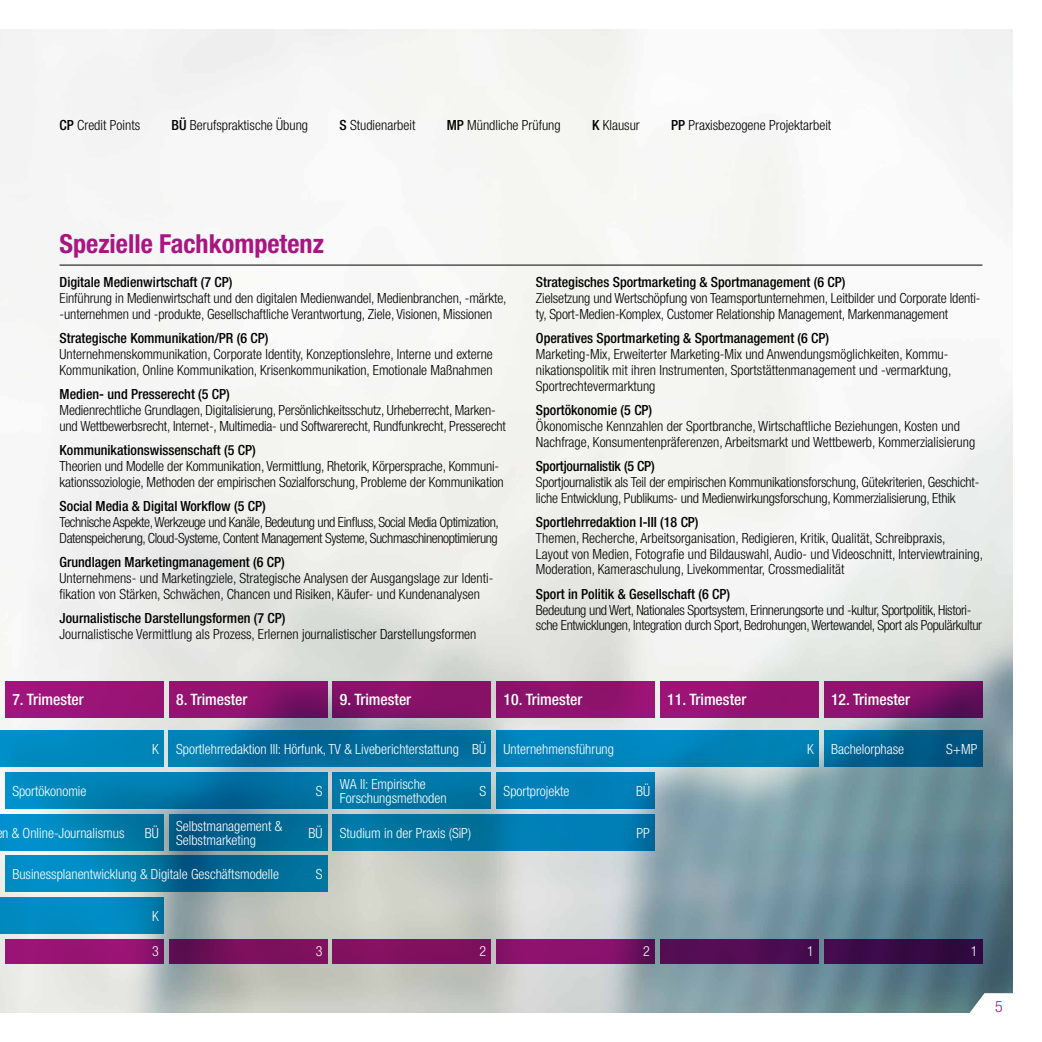
<style>
.page{position:relative;width:1042px;height:1042px;background:#fff}
.page>*{position:absolute;margin:0;border:0;box-sizing:border-box;transform-origin:0 0}
.t1{font:700 condensed 26.25px "Helvetica Neue LT Std";color:#a71681}
.t2{font:500 condensed 15.75px "Helvetica Neue LT Std";color:#fff}
.t3{font:300 condensed 15.75px "Helvetica Neue LT Std";color:#a71681}
.t4{font:300 condensed 14px/15.8px "Helvetica Neue LT Std";letter-spacing:-.005em;color:#000}
.t5{font:500 condensed 14px "Helvetica Neue LT Std";color:#000}
.t6{font:300 condensed 14px/14px "Helvetica Neue LT Std";color:#fff}
.t7{font:300 condensed 14px/15.8px "Helvetica Neue LT Std";letter-spacing:-.025em;color:#000}
.t8{font:300 condensed 14px/15.8px "Helvetica Neue LT Std";letter-spacing:-.03em;color:#000}
.s1{font-weight:500}
</style>
<div class="page">
<img style="left:0;top:30px;width:1012px;height:982px">
<svg style="left:967px;top:993px;width:46px;height:20px"></svg>
<hr style="left:60px;top:265px;width:922px;height:1px;background:#000">
<div style="left:5px;top:681px;width:159px;height:37px;background:#9d1479"></div>
<svg style="left:169px;top:681px;width:158px;height:37px;background:#88116b"></svg>
<svg style="left:332px;top:681px;width:159px;height:37px;background:#841167"></svg>
<div style="left:496px;top:681px;width:159px;height:37px;background:#90136d"></div>
<div style="left:660px;top:681px;width:158px;height:37px;background:#951371"></div>
<svg style="left:823px;top:681px;width:159px;height:37px;background:#7e1267"></svg>
<svg style="left:5px;top:939px;width:159px;height:24px;background:#951371"></svg>
<div style="left:169px;top:939px;width:158px;height:24px;background:linear-gradient(to right,#5f0d51,#891161)"></div>
<div style="left:332px;top:939px;width:159px;height:24px;background:#81115f"></div>
<svg style="left:496px;top:939px;width:159px;height:24px;background:#821167"></svg>
<div style="left:660px;top:939px;width:158px;height:24px;background:linear-gradient(to right,#590d56,#470c4e)"></div>
<div style="left:823px;top:939px;width:159px;height:24px;background:linear-gradient(to right,#430b4c,#2d083d)"></div>
<div style="left:0;top:730px;width:164px;height:37px;background:#0088bd"></div>
<svg style="left:5px;top:772px;width:322px;height:37px;background:#0078ab"></svg>
<svg style="left:5px;top:855px;width:322px;height:37px;background:#0077a7"></svg>
<div style="left:0;top:814px;width:164px;height:37px;background:linear-gradient(to right,#0098d7,#006f96)"></div>
<svg style="left:169px;top:730px;width:322px;height:37px;background:#0070a1"></svg>
<div style="left:496px;top:730px;width:322px;height:37px;background:#0083bb"></div>
<svg style="left:0;top:897px;width:164px;height:37px;background:#0088be"></svg>
<div style="left:169px;top:814px;width:158px;height:37px;background:linear-gradient(to right,#00517f,#00729c)"></div>
<div style="left:332px;top:772px;width:159px;height:37px;background:#0077a6"></div>
<div style="left:496px;top:772px;width:159px;height:37px;background:#007fb7"></div>
<svg style="left:823px;top:730px;width:159px;height:37px;background:#01608d"></svg>
<svg style="left:332px;top:814px;width:323px;height:37px;background:#0077a8"></svg>
<p class="t4" style="left:60px;top:117px;width:82px"><span class="s1">CP</span> Credit Points</p>
<p class="t4" style="left:171px;top:117px;width:138px"><span class="s1">BÜ</span> Berufspraktische Übung</p>
<p class="t4" style="left:339px;top:117px;width:77px"><span class="s1">S</span> Studienarbeit</p>
<p class="t4" style="left:447px;top:117px;width:115px"><span class="s1">MP</span> Mündliche Prüfung</p>
<p class="t4" style="left:592px;top:117px;width:49px"><span class="s1">K</span> Klausur</p>
<p class="t4" style="left:671px;top:117px;width:162px"><span class="s1">PP</span> Praxisbezogene Projektarbeit</p>
<h1 class="t1" style="left:60px;top:228px;width:266px">Spezielle Fachkompetenz</h1>
<p class="t5" style="left:60px;top:274px;width:174px">Digitale Medienwirtschaft (7 CP)</p>
<p class="t4" style="left:60px;top:290px;width:448px">Einführung in Medienwirtschaft und den digitalen Medienwandel, Medienbranchen, -märkte, -unternehmen und -produkte, Gesellschaftliche Verantwortung, Ziele, Visionen, Missionen</p>
<p class="t5" style="left:60px;top:330px;width:210px">Strategische Kommunikation/PR (6 CP)</p>
<p class="t4" style="left:60px;top:346px;width:435px">Unternehmenskommunikation, Corporate Identity, Konzeptionslehre, Interne und externe<br>Kommunikation, Online Kommunikation, Krisenkommunikation, Emotionale Maßnahmen</p>
<p class="t5" style="left:60px;top:386px;width:172px">Medien- und Presserecht (5 CP)</p>
<p class="t4" style="left:60px;top:402px;width:448px">Medienrechtliche Grundlagen, Digitalisierung, Persönlichkeitsschutz, Urheberrecht, Marken&shy;und Wettbewerbsrecht, Internet-, Multimedia- und Softwarerecht, Rundfunkrecht, Presserecht</p>
<p class="t5" style="left:60px;top:442px;width:198px">Kommunikationswissenschaft (5 CP)</p>
<p class="t4" style="left:60px;top:458px;width:446px">Theorien und Modelle der Kommunikation, Vermittlung, Rhetorik, Körpersprache, Kommuni&shy;kationssoziologie, Methoden der empirischen Sozialforschung, Probleme der Kommunikation</p>
<p class="t5" style="left:60px;top:498px;width:208px">Social Media &amp; Digital Workflow (5 CP)</p>
<p class="t8" style="left:60px;top:514px;width:441px">Technische Aspekte, Werkzeuge und Kanäle, Bedeutung und Einfluss, Social Media Optimization,<br>Datenspeicherung, Cloud-Systeme, Content Management Systeme, Suchmaschinenoptimierung</p>
<p class="t5" style="left:60px;top:554px;width:227px">Grundlagen Marketingmanagement (6 CP)</p>
<p class="t4" style="left:60px;top:570px;width:435px">Unternehmens- und Marketingziele, Strategische Analysen der Ausgangslage zur Identi&shy;fikation von Stärken, Schwächen, Chancen und Risiken, Käufer- und Kundenanalysen</p>
<p class="t5" style="left:60px;top:610px;width:227px">Journalistische Darstellungsformen (7 CP)</p>
<p class="t4" style="left:60px;top:626px;width:418px">Journalistische Vermittlung als Prozess, Erlernen journalistischer Darstellungsformen</p>
<p class="t5" style="left:536px;top:274px;width:311px">Strategisches Sportmarketing &amp; Sportmanagement (6 CP)</p>
<p class="t4" style="left:536px;top:290px;width:446px">Zielsetzung und Wertschöpfung von Teamsportunternehmen, Leitbilder und Corporate Identi&shy;ty, Sport-Medien-Komplex, Customer Relationship Management, Markenmanagement</p>
<p class="t5" style="left:536px;top:330px;width:295px">Operatives Sportmarketing &amp; Sportmanagement (6 CP)</p>
<p class="t4" style="left:536px;top:346px;width:417px">Marketing-Mix, Erweiterter Marketing-Mix und Anwendungsmöglichkeiten, Kommu&shy;nikationspolitik mit ihren Instrumenten, Sportstättenmanagement und -vermarktung,<br>Sportrechtevermarktung</p>
<p class="t5" style="left:536px;top:402px;width:118px">Sportökonomie (5 CP)</p>
<p class="t4" style="left:536px;top:418px;width:441px">Ökonomische Kennzahlen der Sportbranche, Wirtschaftliche Beziehungen, Kosten und<br>Nachfrage, Konsumentenpräferenzen, Arbeitsmarkt und Wettbewerb, Kommerzialisierung</p>
<p class="t5" style="left:536px;top:458px;width:120px">Sportjournalistik (5 CP)</p>
<p class="t4" style="left:536px;top:474px;width:445px">Sportjournalistik als Teil der empirischen Kommunikationsforschung, Gütekriterien, Geschicht&shy;liche Entwicklung, Publikums- und Medienwirkungsforschung, Kommerzialisierung, Ethik</p>
<p class="t5" style="left:536px;top:514px;width:164px">Sportlehrredaktion I-III (18 CP)</p>
<p class="t4" style="left:536px;top:530px;width:448px">Themen, Recherche, Arbeitsorganisation, Redigieren, Kritik, Qualität, Schreibpraxis,<br>Layout von Medien, Fotografie und Bildauswahl, Audio- und Videoschnitt, Interviewtraining,<br>Moderation, Kameraschulung, Livekommentar, Crossmedialität</p>
<p class="t5" style="left:536px;top:585px;width:195px">Sport in Politik &amp; Gesellschaft (6 CP)</p>
<p class="t7" style="left:536px;top:602px;width:448px">Bedeutung und Wert, Nationales Sportsystem, Erinnerungsorte und -kultur, Sportpolitik, Histori&shy;sche Entwicklungen, Integration durch Sport, Bedrohungen, Wertewandel, Sport als Populärkultur</p>
<p class="t2" style="left:12px;top:690px;width:73px">7. Trimester</p>
<p class="t2" style="left:176px;top:690px;width:73px">8. Trimester</p>
<p class="t2" style="left:340px;top:690px;width:73px">9. Trimester</p>
<p class="t2" style="left:503px;top:690px;width:80px">10. Trimester</p>
<p class="t2" style="left:667px;top:690px;width:80px">11. Trimester</p>
<p class="t2" style="left:831px;top:690px;width:80px">12. Trimester</p>
<p class="t6" style="left:12px;top:783px;width:76px">Sportökonomie</p>
<p class="t6" style="left:2px;top:825px;width:124px">n &amp; Online-Journalismus</p>
<p class="t6" style="left:152px;top:742px;width:8px">K</p>
<p class="t6" style="left:145px;top:825px;width:15px">BÜ</p>
<p class="t6" style="left:472px;top:742px;width:15px">BÜ</p>
<p class="t6" style="left:807px;top:742px;width:8px">K</p>
<p class="t6" style="left:176px;top:742px;width:284px">Sportlehrredaktion III: Hörfunk, TV &amp; Liveberichterstattung</p>
<p class="t6" style="left:503px;top:742px;width:112px">Unternehmensführung</p>
<p class="t6" style="left:176px;top:818px;width:108px">Selbstmanagement &amp;<br>Selbstmarketing</p>
<p class="t6" style="left:316px;top:784px;width:8px">S</p>
<p class="t6" style="left:308px;top:825px;width:15px">BÜ</p>
<p class="t6" style="left:340px;top:776px;width:108px">WA II: Empirische<br>Forschungsmethoden</p>
<p class="t6" style="left:503px;top:783px;width:67px">Sportprojekte</p>
<p class="t6" style="left:479px;top:783px;width:8px">S</p>
<p class="t6" style="left:636px;top:783px;width:15px">BÜ</p>
<p class="t6" style="left:340px;top:825px;width:133px">Studium in der Praxis (SiP)</p>
<p class="t6" style="left:636px;top:825px;width:15px">PP</p>
<p class="t6" style="left:12px;top:867px;width:268px">Businessplanentwicklung &amp; Digitale Geschäftsmodelle</p>
<p class="t6" style="left:152px;top:908px;width:8px">K</p>
<p class="t6" style="left:316px;top:867px;width:8px">S</p>
<p class="t6" style="left:831px;top:742px;width:75px">Bachelorphase</p>
<p class="t6" style="left:946px;top:742px;width:33px">S+MP</p>
<p class="t6" style="left:152px;top:944px;width:8px">3</p>
<p class="t6" style="left:316px;top:944px;width:8px">3</p>
<p class="t6" style="left:479px;top:944px;width:8px">2</p>
<p class="t6" style="left:643px;top:944px;width:8px">2</p>
<p class="t6" style="left:807px;top:944px;width:8px">1</p>
<p class="t6" style="left:971px;top:944px;width:8px">1</p>
<p class="t3" style="left:995px;top:997px;width:9px">5</p>
</div>
